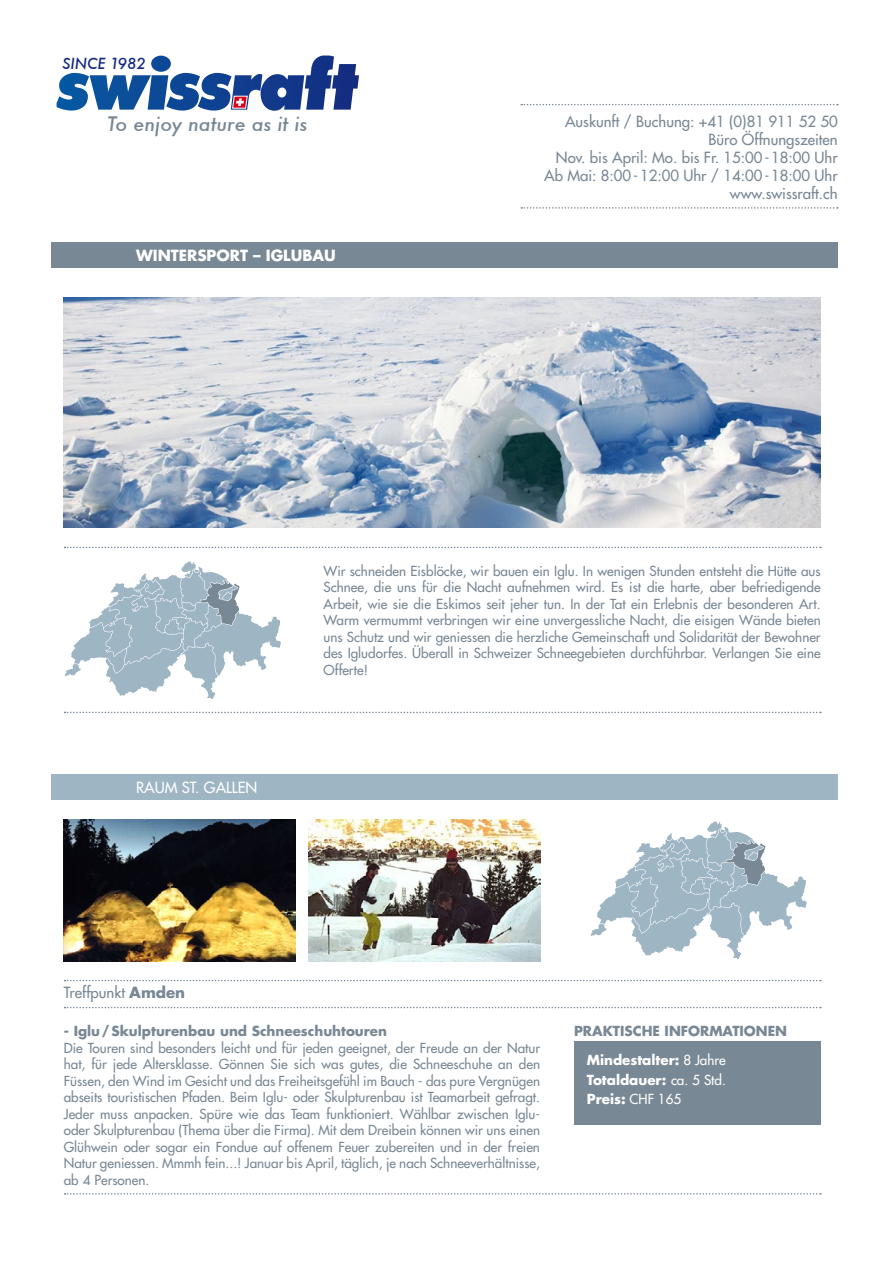
<style>
.page{position:relative;width:893px;height:1263px;background:#fff}
.page>*{position:absolute;margin:0;border:0;box-sizing:border-box;transform-origin:0 0}
.t1{font:italic 500 19.65px "Futura";color:#798895}
.t2{font:15px/18px "Futura";color:#798895;text-align:right}
.t3{font:700 15px "Futura";color:#fff}
.t4{font:15px "Futura";color:#fff}
.t5{font:italic 500 15px "Futura";color:#172982}
.t6{font:13.5px/16.5px "Futura";color:#798895;text-align:justify}
.t7{font:700 13.5px "Futura";color:#798895}
.t8{font:700 13.5px/19.5px "Futura";color:#fff;text-align:justify}
.s1{font-weight:700}
.s2{font-weight:400}
</style>
<div class="page">
<svg style="left:57px;top:56px;width:302px;height:55px"></svg>
<div style="left:51px;top:242px;width:787px;height:26px;background:#798895"></div>
<img style="left:64px;top:298px;width:757px;height:229px">
<svg style="left:65px;top:547px;width:756px;height:1px"></svg>
<svg style="left:65px;top:712px;width:756px;height:1px"></svg>
<svg style="left:65px;top:562px;width:216px;height:137px"></svg>
<div style="left:51px;top:775px;width:787px;height:25px;background:#9eb5c4"></div>
<img style="left:64px;top:819px;width:231px;height:142px">
<img style="left:309px;top:819px;width:231px;height:142px">
<svg style="left:591px;top:821px;width:216px;height:138px"></svg>
<svg style="left:65px;top:980px;width:756px;height:1px"></svg>
<svg style="left:65px;top:1007px;width:756px;height:1px"></svg>
<svg style="left:65px;top:1193px;width:756px;height:1px"></svg>
<div style="left:574px;top:1042px;width:247px;height:83px;background:#798895"></div>
<svg style="left:521px;top:104px;width:317px;height:1px"></svg>
<svg style="left:521px;top:207px;width:317px;height:2px"></svg>
<p class="t5" style="left:62px;top:53px;width:85px">SINCE 1982</p>
<h1 class="t1" style="left:107px;top:110px;width:202px">To enjoy nature as it is</h1>
<p class="t3" style="left:136px;top:245px;width:201px">WINTERSPORT – Iglubau</p>
<p class="t2" style="left:544px;top:112px;width:295px">Auskunft / Buchung: +41 (0)81 911 52 50<br>Büro Öffnungszeiten<br>Nov. bis April: Mo. bis Fr. 15:00-18:00 Uhr<br>Ab Mai: 8:00-12:00 Uhr / 14:00-18:00 Uhr www.swissraft.ch</p>
<p class="t4" style="left:136px;top:778px;width:123px">RAUM ST. GALLEN</p>
<p class="t6" style="left:323px;top:562px;width:499px">Wir schneiden Eisblöcke, wir bauen ein Iglu. In wenigen Stunden entsteht die Hütte aus Schnee, die uns für die Nacht aufnehmen wird. Es ist die harte, aber befriedigende Arbeit, wie sie die Eskimos seit jeher tun. In der Tat ein Erlebnis der besonderen Art.<br>Warm vermummt verbringen wir eine unvergessliche Nacht, die eisigen Wände bieten uns Schutz und wir geniessen die herzliche Gemeinschaft und Solidarität der Bewohner des Igludorfes. Überall in Schweizer Schneegebieten durchführbar. Verlangen Sie eine Offerte!</p>
<p class="t2" style="left:64px;top:984px;width:123px">Treffpunkt <span class="s1">Amden</span></p>
<p class="t7" style="left:64px;top:1022px;width:325px">- Iglu/Skulpturenbau und Schneeschuhtouren</p>
<p class="t6" style="left:64px;top:1039px;width:478px">Die Touren sind besonders leicht und für jeden geeignet, der Freude an der Natur hat, für jede Altersklasse. Gönnen Sie sich was gutes, die Schneeschuhe an den Füssen, den Wind im Gesicht und das Freiheitsgefühl im Bauch - das pure Vergnügen abseits touristischen Pfaden. Beim Iglu- oder Skulpturenbau ist Teamarbeit gefragt.<br>Jeder muss anpacken. Spüre wie das Team funktioniert. Wählbar zwischen Iglu&shy;oder Skulpturenbau (Thema über die Firma). Mit dem Dreibein können wir uns einen Glühwein oder sogar ein Fondue auf offenem Feuer zubereiten und in der freien Natur geniessen. Mmmh fein...! Januar bis April, täglich, je nach Schneeverhältnisse, ab 4 Personen.</p>
<p class="t7" style="left:574px;top:1022px;width:215px">PRAKTISCHE INFORMATIONEN</p>
<p class="t8" style="left:587px;top:1050px;width:141px">Mindestalter: <span class="s2">8 Jahre </span>Totaldauer: <span class="s2">ca. 5 Std.<br></span>Preis: <span class="s2">CHF 165</span></p>
</div>
